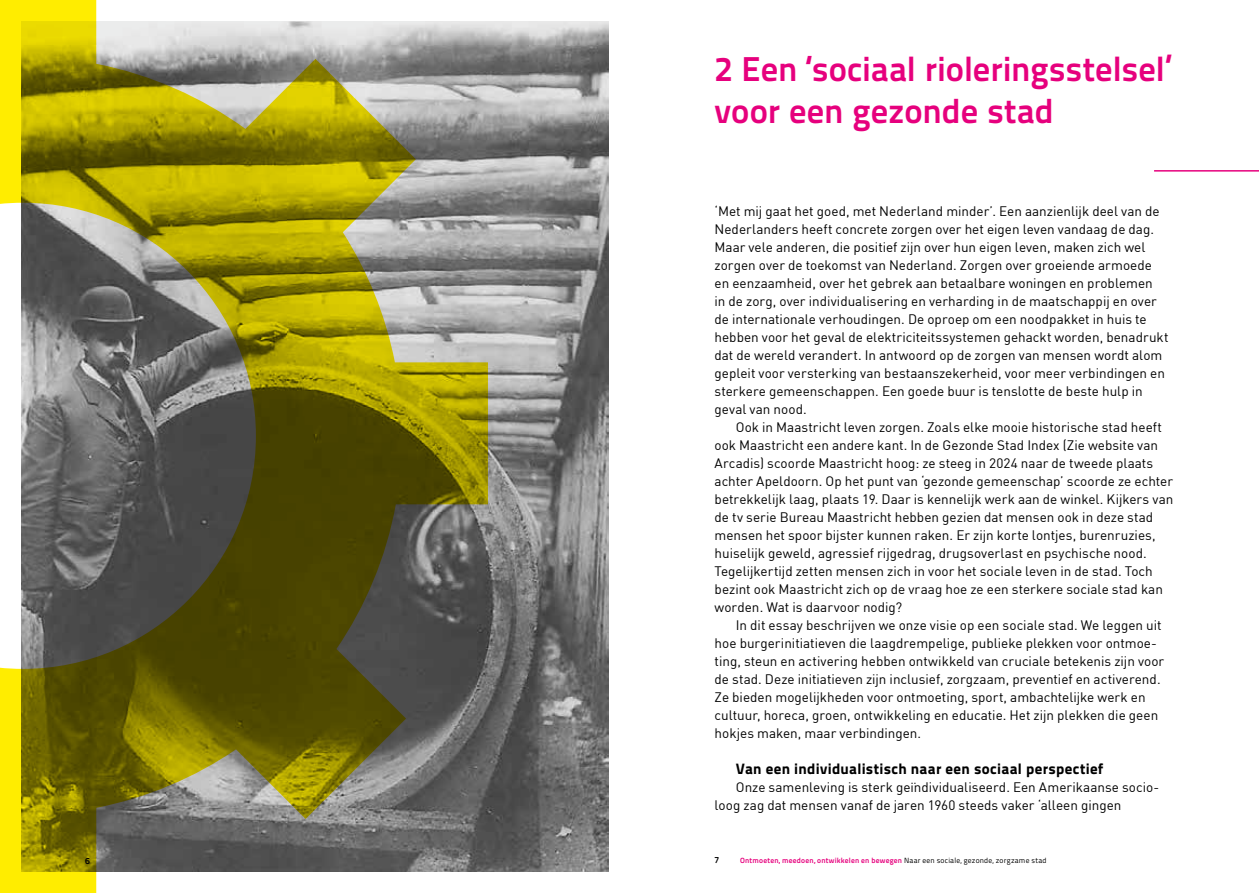
<style>
.page{position:relative;width:1259px;height:893px;background:#fff}
.page>*{position:absolute;margin:0;border:0;box-sizing:border-box;transform-origin:0 0}
.t1{font:34.5px/41.4px "Titillium Text 22 L 800 wt";color:#e6007d}
.t2{font:15px "Titillium Text 22 L 999 wt";letter-spacing:.025em;color:#000}
.t3{font:13.5px/18px "DIN";color:#000}
.t4{font:9px "Titillium Text 22 L 800 wt";color:#000}
.t5{font:7.5px "Titillium Text 22 L 800 wt";letter-spacing:.03em;color:#e6007d}
.s1{font-family:"Titillium Text 22 L 400 wt";color:#000}
</style>
<div class="page">
<hr style="left:1154px;top:170px;width:105px;height:2px;background:#e6007d">
<svg style="left:0;top:0;width:97px;height:893px;fill:#ffed00"></svg>
<img style="left:21px;top:21px;width:587px;height:851px">
<h1 class="t1" style="left:714px;top:46px;width:458px">2 Een ‘sociaal rioleringsstelsel’ voor een gezonde stad</h1>
<p class="t3" style="left:714px;top:202px;width:455px">‘Met mij gaat het goed, met Nederland minder’. Een aanzienlijk deel van de Nederlanders heeft concrete zorgen over het eigen leven vandaag de dag.<br>Maar vele anderen, die positief zijn over hun eigen leven, maken zich wel zorgen over de toekomst van Nederland. Zorgen over groeiende armoede en eenzaamheid, over het gebrek aan betaalbare woningen en problemen<br>in de zorg, over individualisering en verharding in de maatschappij en over de internationale verhoudingen. De oproep om een noodpakket in huis te hebben voor het geval de elektriciteitssystemen gehackt worden, benadrukt dat de wereld verandert. In antwoord op de zorgen van mensen wordt alom gepleit voor versterking van bestaanszekerheid, voor meer verbindingen en sterkere gemeenschappen. Een goede buur is tenslotte de beste hulp in geval van nood.</p>
<p class="t3" style="left:714px;top:418px;width:460px;text-indent:21px">Ook in Maastricht leven zorgen. Zoals elke mooie historische stad heeft ook Maastricht een andere kant. In de Gezonde Stad Index (Zie website van Arcadis) scoorde Maastricht hoog: ze steeg in 2024 naar de tweede plaats achter Apeldoorn. Op het punt van ‘gezonde gemeenschap’ scoorde ze echter betrekkelijk laag, plaats 19. Daar is kennelijk werk aan de winkel. Kijkers van de tv serie Bureau Maastricht hebben gezien dat mensen ook in deze stad mensen het spoor bijster kunnen raken. Er zijn korte lontjes, burenruzies, huiselijk geweld, agressief rijgedrag, drugsoverlast en psychische nood.<br>Tegelijkertijd zetten mensen zich in voor het sociale leven in de stad. Toch bezint ook Maastricht zich op de vraag hoe ze een sterkere sociale stad kan worden. Wat is daarvoor nodig?</p>
<p class="t3" style="left:714px;top:616px;width:451px;text-indent:21px">In dit essay beschrijven we onze visie op een sociale stad. We leggen uit hoe burgerinitiatieven die laagdrempelige, publieke plekken voor ontmoe&shy;ting, steun en activering hebben ontwikkeld van cruciale betekenis zijn voor de stad. Deze initiatieven zijn inclusief, zorgzaam, preventief en activerend.<br>Ze bieden mogelijkheden voor ontmoeting, sport, ambachtelijke werk en cultuur, horeca, groen, ontwikkeling en educatie. Het zijn plekken die geen hokjes maken, maar verbindingen.</p>
<p class="t2" style="left:736px;top:757px;width:369px">Van een individualistisch naar een sociaal perspectief</p>
<p class="t3" style="left:714px;top:778px;width:446px;text-indent:21px">Onze samenleving is sterk geïndividualiseerd. Een Amerikaanse socio&shy;loog zag dat mensen vanaf de jaren 1960 steeds vaker ‘alleen gingen</p>
<p class="t4" style="left:85px;top:854px;width:6px">6</p>
<p class="t4" style="left:714px;top:853px;width:6px">7</p>
<p class="t5" style="left:740px;top:854px;width:308px">Ontmoeten, meedoen, ontwikkelen en bewegen <span class="s1">Naar een sociale, gezonde, zorgzame stad</span></p>
</div>
